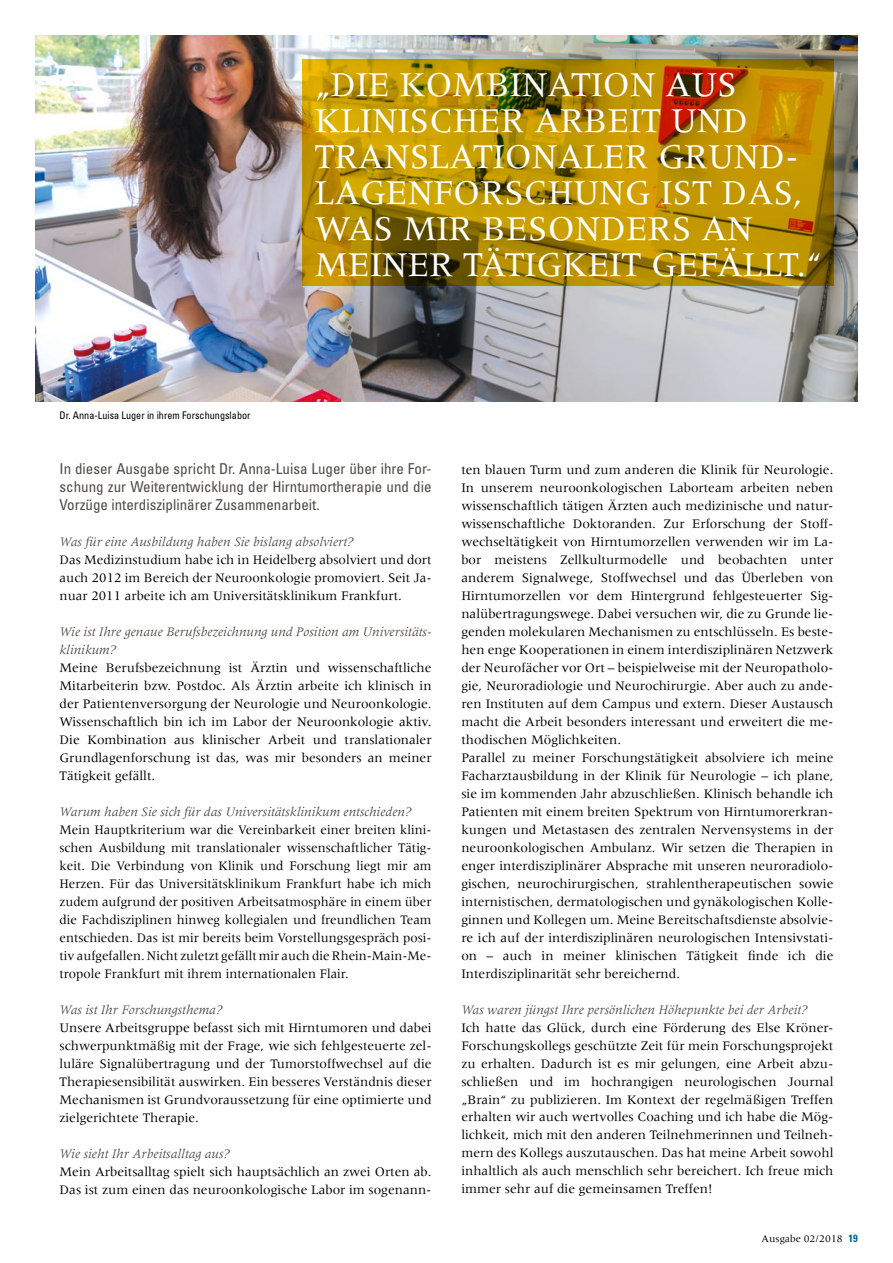
<style>
.page{position:relative;width:893px;height:1263px;background:#fff}
.page>*{position:absolute;margin:0;border:0;box-sizing:border-box;transform-origin:0 0}
.t1{font:36px/36px "Meridien LT Std";color:#fff}
.t2{font:condensed 15px/18px "Univers";color:#4f4a45;text-align:justify}
.t3{font:13.5px/18px "Meridien LT Std";color:#000;text-align:justify}
.t4{font:italic 13.5px/18px "Meridien LT Std";color:#4f4a45}
.t5{font:condensed 10.5px "Univers";color:#000}
.t6{font:10.5px "Meridien LT Std";color:#000}
.s1{font-family:"Univers";font-weight:700;font-stretch:condensed;color:#006293}
</style>
<div class="page">
<img style="left:36px;top:36px;width:821px;height:366px">
<svg style="left:302px;top:60px;width:531px;height:226px;background:#af8500"></svg>
<p class="t5" style="left:60px;top:409px;width:193px">Dr. Anna-Luisa Luger in ihrem Forschungslabor</p>
<h1 class="t1" style="left:315px;top:66px;width:509px">„DIE KOMBINATION AUS<br>KLINISCHER ARBEIT UND<br>TRANSLATIONALER GRUND-<br>LAGENFORSCHUNG IST DAS,<br>WAS MIR BESONDERS AN<br>MEINER TÄTIGKEIT GEFÄLLT.“</h1>
<p class="t2" style="left:60px;top:459px;width:374px">In dieser Ausgabe spricht Dr. Anna-Luisa Luger über ihre For&shy;schung zur Weiterentwicklung der Hirntumortherapie und die Vorzüge interdisziplinärer Zusammenarbeit.</p>
<p class="t4" style="left:60px;top:532px;width:295px">Was für eine Ausbildung haben Sie bislang absolviert?</p>
<p class="t3" style="left:60px;top:550px;width:374px">Das Medizinstudium habe ich in Heidelberg absolviert und dort auch 2012 im Bereich der Neuroonkologie promoviert. Seit Ja&shy;nuar 2011 arbeite ich am Universitätsklinikum Frankfurt.</p>
<p class="t4" style="left:60px;top:622px;width:374px">Wie ist Ihre genaue Berufsbezeichnung und Position am Universitäts&shy;klinikum?</p>
<p class="t3" style="left:60px;top:658px;width:374px">Meine Berufsbezeichnung ist Ärztin und wissenschaftliche Mitarbeiterin bzw. Postdoc. Als Ärztin arbeite ich klinisch in der Patientenversorgung der Neurologie und Neuroonkologie.<br>Wissenschaftlich bin ich im Labor der Neuroonkologie aktiv.<br>Die Kombination aus klinischer Arbeit und translationaler Grundlagenforschung ist das, was mir besonders an meiner Tätigkeit gefällt.</p>
<p class="t4" style="left:60px;top:802px;width:353px">Warum haben Sie sich für das Universitätsklinikum entschieden?</p>
<p class="t3" style="left:60px;top:820px;width:374px">Mein Hauptkriterium war die Vereinbarkeit einer breiten klini&shy;schen Ausbildung mit translationaler wissenschaftlicher Tätig&shy;keit. Die Verbindung von Klinik und Forschung liegt mir am Herzen. Für das Universitätsklinikum Frankfurt habe ich mich zudem aufgrund der positiven Arbeitsatmosphäre in einem über die Fachdisziplinen hinweg kollegialen und freundlichen Team entschieden. Das ist mir bereits beim Vorstellungsgespräch posi&shy;tiv aufgefallen. Nicht zuletzt gefällt mir auch die Rhein-Main-Me&shy;tropole Frankfurt mit ihrem internationalen Flair.</p>
<p class="t4" style="left:60px;top:1000px;width:164px">Was ist Ihr Forschungsthema?</p>
<p class="t3" style="left:60px;top:1018px;width:374px">Unsere Arbeitsgruppe befasst sich mit Hirntumoren und dabei schwerpunktmäßig mit der Frage, wie sich fehlgesteuerte zel&shy;luläre Signalübertragung und der Tumorstoffwechsel auf die Therapiesensibilität auswirken. Ein besseres Verständnis dieser Mechanismen ist Grundvoraussetzung für eine optimierte und zielgerichtete Therapie.</p>
<p class="t4" style="left:60px;top:1144px;width:172px">Wie sieht Ihr Arbeitsalltag aus?</p>
<p class="t3" style="left:60px;top:1162px;width:374px">Mein Arbeitsalltag spielt sich hauptsächlich an zwei Orten ab.<br>Das ist zum einen das neuroonkologische Labor im sogenann-</p>
<p class="t3" style="left:461px;top:460px;width:374px;text-align:left">ten blauen Turm und zum anderen die Klinik für Neurologie.<br>In unserem neuroonkologischen Laborteam arbeiten neben wissenschaftlich tätigen Ärzten auch medizinische und natur&shy;wissenschaftliche Doktoranden. Zur Erforschung der Stoff&shy;wechseltätigkeit von Hirntumorzellen verwenden wir im La&shy;bor meistens Zellkulturmodelle und beobachten unter anderem Signalwege, Stoffwechsel und das Überleben von Hirntumorzellen vor dem Hintergrund fehlgesteuerter Sig&shy;nalübertragungswege. Dabei versuchen wir, die zu Grunde lie&shy;genden molekularen Mechanismen zu entschlüsseln. Es beste&shy;hen enge Kooperationen in einem interdisziplinären Netzwerk der Neurofächer vor Ort – beispielweise mit der Neuropatholo&shy;gie, Neuroradiologie und Neurochirurgie. Aber auch zu ande&shy;ren Instituten auf dem Campus und extern. Dieser Austausch macht die Arbeit besonders interessant und erweitert die me&shy;thodischen Möglichkeiten.<br>Parallel zu meiner Forschungstätigkeit absolviere ich meine Facharztausbildung in der Klinik für Neurologie – ich plane, sie im kommenden Jahr abzuschließen. Klinisch behandle ich Patienten mit einem breiten Spektrum von Hirntumorerkran&shy;kungen und Metastasen des zentralen Nervensystems in der neuroonkologischen Ambulanz. Wir setzen die Therapien in enger interdisziplinärer Absprache mit unseren neuroradiolo&shy;gischen, neurochirurgischen, strahlentherapeutischen sowie internistischen, dermatologischen und gynäkologischen Kolle&shy;ginnen und Kollegen um. Meine Bereitschaftsdienste absolvie&shy;re ich auf der interdisziplinären neurologischen Intensivstati&shy;on – auch in meiner klinischen Tätigkeit finde ich die Interdisziplinarität sehr bereichernd.</p>
<p class="t4" style="left:461px;top:1000px;width:347px">Was waren jüngst Ihre persönlichen Höhepunkte bei der Arbeit?</p>
<p class="t3" style="left:461px;top:1018px;width:374px">Ich hatte das Glück, durch eine Förderung des Else Kröner-Forschungskollegs geschützte Zeit für mein Forschungsprojekt zu erhalten. Dadurch ist es mir gelungen, eine Arbeit abzu&shy;schließen und im hochrangigen neurologischen Journal „Brain“ zu publizieren. Im Kontext der regelmäßigen Treffen erhalten wir auch wertvolles Coaching und ich habe die Mög&shy;lichkeit, mich mit den anderen Teilnehmerinnen und Teilneh&shy;mern des Kollegs auszutauschen. Das hat meine Arbeit sowohl inhaltlich als auch menschlich sehr bereichert. Ich freue mich immer sehr auf die gemeinsamen Treffen!</p>
<p class="t6" style="left:762px;top:1232px;width:98px">Ausgabe 02/2018 <span class="s1">19</span></p>
</div>
